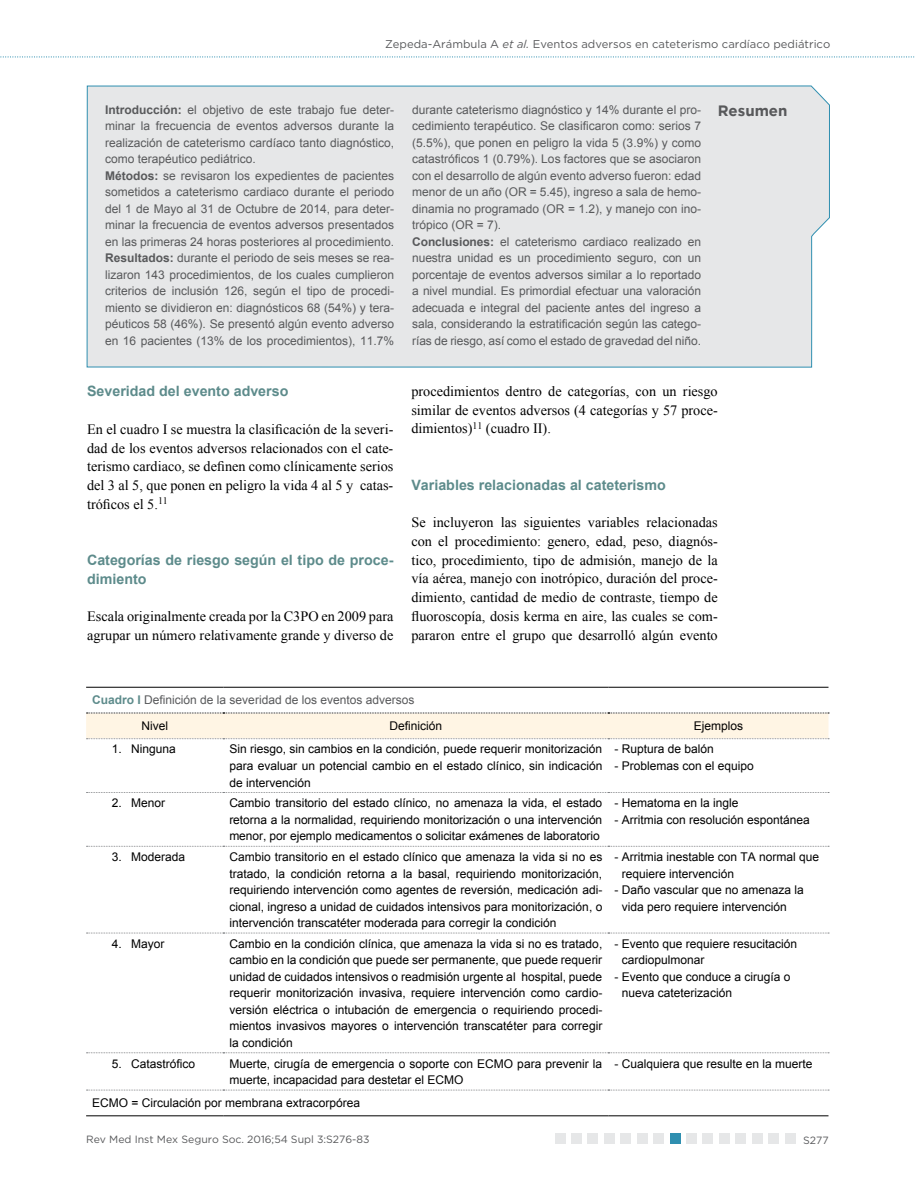
<style>
.page{position:relative;width:915px;height:1191px;background:#fff}
.page>*{position:absolute;margin:0;border:0;box-sizing:border-box;transform-origin:0 0}
.t1{font:700 15px "Gotham";color:#58595b}
.t2{font:14.25px/18.8px "Times New Roman";color:#000;text-align:justify}
.t3{font:700 14.25px/18.8px "Arial";color:#5d8b8b}
.t4{font:12px/16.5px "Arial";color:#000}
.t5{font:12px/16.5px "Arial";color:#58595b}
.t6{font:11.25px "Gotham";color:#58595b}
.t7{font:10.5px "Gotham";color:#58595b}
.s1{font-style:italic}
.s2{font-weight:700}
.s3{font-weight:700;color:#5d8b8b}
.s4{color:#000}
</style>
<div class="page">
<svg style="left:86px;top:57px;width:743px;height:311px;background:#e6e8e9"></svg>
<svg style="left:0;top:56px;width:915px;height:1px"></svg>
<div style="left:768px;top:1133px;width:10px;height:11px;background:#e6e7e8"></div>
<div style="left:784px;top:1133px;width:11px;height:11px;background:#e6e7e8"></div>
<div style="left:735px;top:1133px;width:10px;height:11px;background:#e6e7e8"></div>
<div style="left:751px;top:1133px;width:11px;height:11px;background:#e6e7e8"></div>
<div style="left:702px;top:1133px;width:11px;height:11px;background:#e6e7e8"></div>
<div style="left:718px;top:1133px;width:11px;height:11px;background:#e6e7e8"></div>
<div style="left:669px;top:1133px;width:11px;height:11px;background:#2f8fb0"></div>
<div style="left:686px;top:1133px;width:10px;height:11px;background:#e6e7e8"></div>
<div style="left:620px;top:1133px;width:11px;height:11px;background:#e6e7e8"></div>
<div style="left:636px;top:1133px;width:11px;height:11px;background:#e6e7e8"></div>
<div style="left:653px;top:1133px;width:10px;height:11px;background:#e6e7e8"></div>
<div style="left:571px;top:1133px;width:10px;height:11px;background:#e6e7e8"></div>
<div style="left:587px;top:1133px;width:11px;height:11px;background:#e6e7e8"></div>
<div style="left:603px;top:1133px;width:11px;height:11px;background:#e6e7e8"></div>
<div style="left:554px;top:1133px;width:11px;height:11px;background:#e6e7e8"></div>
<svg style="left:86px;top:792px;width:742px;height:1px"></svg>
<svg style="left:86px;top:846px;width:742px;height:1px"></svg>
<svg style="left:86px;top:932px;width:742px;height:1px"></svg>
<svg style="left:86px;top:1052px;width:742px;height:1px"></svg>
<hr style="left:86px;top:687px;width:137px;height:1px;background:#000">
<hr style="left:223px;top:687px;width:385px;height:1px;background:#000">
<hr style="left:608px;top:687px;width:220px;height:1px;background:#000">
<hr style="left:86px;top:1115px;width:137px;height:1px;background:#000">
<hr style="left:223px;top:1115px;width:385px;height:1px;background:#000">
<hr style="left:608px;top:1115px;width:220px;height:1px;background:#000">
<svg style="left:86px;top:712px;width:742px;height:27px;background:#f8efe0"></svg>
<svg style="left:86px;top:1089px;width:742px;height:1px"></svg>
<p class="t6" style="left:385px;top:37px;width:446px">Zepeda-Arámbula A <span class="s1">et al.</span> Eventos adversos en cateterismo cardíaco pediátrico</p>
<p class="t5" style="left:105px;top:101px;width:290px"><span class="s2">Introducción:</span> el objetivo de este trabajo fue deter&shy;minar la frecuencia de eventos adversos durante la realización de cateterismo cardíaco tanto diagnóstico, como terapéutico pediátrico.<br><span class="s2">Métodos:</span> se revisaron los expedientes de pacientes sometidos a cateterismo cardiaco durante el periodo del 1 de Mayo al 31 de Octubre de 2014, para deter&shy;minar la frecuencia de eventos adversos presentados en las primeras 24 horas posteriores al procedimiento.<br><span class="s2">Resultados:</span> durante el periodo de seis meses se rea&shy;lizaron 143 procedimientos, de los cuales cumplieron criterios de inclusión 126, según el tipo de procedi&shy;miento se dividieron en: diagnósticos 68 (54%) y tera&shy;péuticos 58 (46%). Se presentó algún evento adverso en 16 pacientes (13% de los procedimientos), 11.7%</p>
<p class="t5" style="left:412px;top:101px;width:290px">durante cateterismo diagnóstico y 14% durante el pro&shy;cedimiento terapéutico. Se clasificaron como: serios 7 (5.5%), que ponen en peligro la vida 5 (3.9%) y como catastróficos 1 (0.79%). Los factores que se asociaron con el desarrollo de algún evento adverso fueron: edad menor de un año (OR = 5.45), ingreso a sala de hemo&shy;dinamia no programado (OR = 1.2), y manejo con ino&shy;trópico (OR = 7).<br><span class="s2">Conclusiones:</span> el cateterismo cardiaco realizado en nuestra unidad es un procedimiento seguro, con un porcentaje de eventos adversos similar a lo reportado a nivel mundial. Es primordial efectuar una valoración adecuada e integral del paciente antes del ingreso a sala, considerando la estratificación según las catego&shy;rías de riesgo, así como el estado de gravedad del niño.</p>
<p class="t3" style="left:87px;top:382px;width:203px">Severidad del evento adverso</p>
<p class="t2" style="left:87px;top:419px;width:308px">En el cuadro I se muestra la clasificación de la severi&shy;dad de los eventos adversos relacionados con el cate&shy;terismo cardiaco, se definen como clínicamente serios del 3 al 5, que ponen en peligro la vida 4 al 5 y catas&shy;tróficos el 5.<sup>11</sup></p>
<p class="t1" style="left:717px;top:102px;width:71px">Resumen</p>
<p class="t2" style="left:411px;top:381px;width:308px">procedimientos dentro de categorías, con un riesgo similar de eventos adversos (4 categorías y 57 proce&shy;dimientos)<sup>11</sup> (cuadro II).</p>
<p class="t3" style="left:411px;top:475px;width:256px">Variables relacionadas al cateterismo</p>
<p class="t2" style="left:411px;top:513px;width:308px">Se incluyeron las siguientes variables relacionadas con el procedimiento: genero, edad, peso, diagnós&shy;tico, procedimiento, tipo de admisión, manejo de la vía aérea, manejo con inotrópico, duración del proce&shy;dimiento, cantidad de medio de contraste, tiempo de fluoroscopía, dosis kerma en aire, las cuales se com&shy;pararon entre el grupo que desarrolló algún evento</p>
<p class="t3" style="left:87px;top:551px;width:308px">Categorías de riesgo según el tipo de proce&shy;dimiento</p>
<p class="t2" style="left:87px;top:607px;width:308px">Escala originalmente creada por la C3PO en 2009 para agrupar un número relativamente grande y diverso de</p>
<p class="t5" style="left:141px;top:687px;width:274px;line-height:25.8px;text-indent:-49px"><span class="s3">Cuadro I</span> Definición de la severidad de los eventos adversos<br><span class="s4">Nivel</span></p>
<p class="t4" style="left:389px;top:718px;width:54px">Definición</p>
<p class="t4" style="left:693px;top:718px;width:51px">Ejemplos</p>
<p class="t4" style="left:112px;top:741px;width:66px">1. Ninguna</p>
<p class="t4" style="left:229px;top:741px;width:374px;text-align:justify">Sin riesgo, sin cambios en la condición, puede requerir monitorización para evaluar un potencial cambio en el estado clínico, sin indicación de intervención</p>
<p class="t4" style="left:614px;top:741px;width:101px">- Ruptura de balón</p>
<p class="t4" style="left:614px;top:757px;width:141px">- Problemas con el equipo</p>
<p class="t4" style="left:112px;top:795px;width:55px">2. Menor</p>
<p class="t4" style="left:229px;top:795px;width:374px;text-align:justify">Cambio transitorio del estado clínico, no amenaza la vida, el estado retorna a la normalidad, requiriendo monitorización o una intervención menor, por ejemplo medicamentos o solicitar exámenes de laboratorio</p>
<p class="t4" style="left:614px;top:795px;width:126px">- Hematoma en la ingle</p>
<p class="t4" style="left:614px;top:811px;width:197px">- Arritmia con resolución espontánea</p>
<p class="t4" style="left:112px;top:848px;width:75px">3. Moderada</p>
<p class="t4" style="left:229px;top:848px;width:374px;text-align:justify">Cambio transitorio en el estado clínico que amenaza la vida si no es tratado, la condición retorna a la basal, requiriendo monitorización, requiriendo intervención como agentes de reversión, medicación adi&shy;cional, ingreso a unidad de cuidados intensivos para monitorización, o intervención transcatéter moderada para corregir la condición</p>
<p class="t4" style="left:621px;top:848px;width:199px;text-indent:-8px">- Arritmia inestable con TA normal que requiere intervención</p>
<p class="t4" style="left:621px;top:881px;width:183px;text-indent:-8px">- Daño vascular que no amenaza la vida pero requiere intervención</p>
<p class="t4" style="left:112px;top:935px;width:54px">4. Mayor</p>
<p class="t4" style="left:229px;top:935px;width:374px;text-align:justify">Cambio en la condición clínica, que amenaza la vida si no es tratado, cambio en la condición que puede ser permanente, que puede requerir unidad de cuidados intensivos o readmisión urgente al hospital, puede requerir monitorización invasiva, requiere intervención como cardio&shy;versión eléctrica o intubación de emergencia o requiriendo procedi&shy;mientos invasivos mayores o intervención transcatéter para corregir la condición</p>
<p class="t4" style="left:621px;top:935px;width:177px;text-indent:-8px">- Evento que requiere resucitación cardiopulmonar</p>
<p class="t4" style="left:621px;top:968px;width:170px;text-indent:-8px">- Evento que conduce a cirugía o nueva cateterización</p>
<p class="t4" style="left:112px;top:1055px;width:85px">5. Catastrófico</p>
<p class="t4" style="left:229px;top:1055px;width:374px">Muerte, cirugía de emergencia o soporte con ECMO para prevenir la muerte, incapacidad para destetar el ECMO</p>
<p class="t4" style="left:614px;top:1055px;width:200px">- Cualquiera que resulte en la muerte</p>
<p class="t4" style="left:92px;top:1095px;width:269px">ECMO = Circulación por membrana extracorpórea</p>
<p class="t7" style="left:86px;top:1132px;width:285px">Rev Med Inst Mex Seguro Soc. 2016;54 Supl 3:S276-83</p>
<p class="t7" style="left:802px;top:1133px;width:27px">S277</p>
</div>
